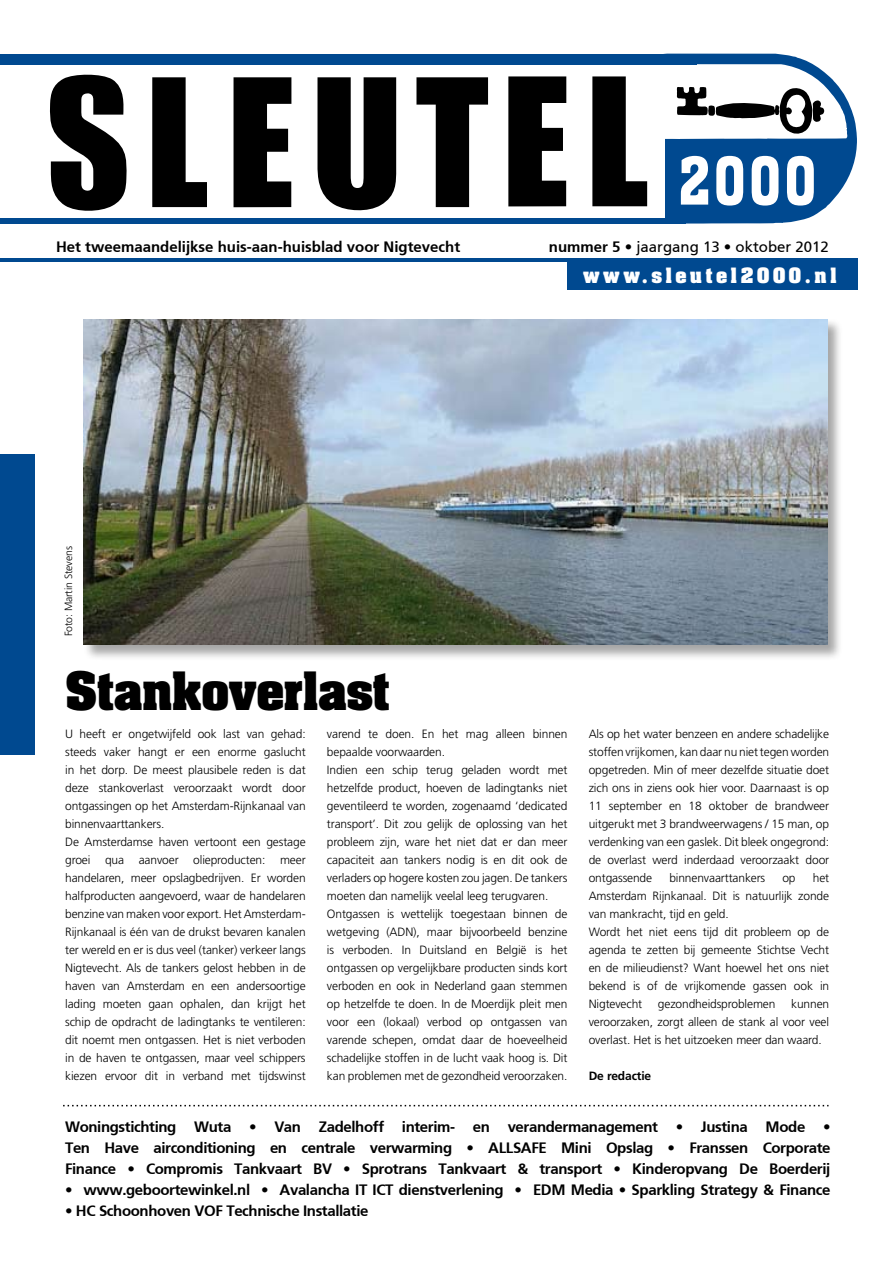
<style>
.page{position:relative;width:893px;height:1263px;background:#fff}
.page>*{position:absolute;margin:0;border:0;box-sizing:border-box;transform-origin:0 0}
.t1{font:700 45px "Aachen";letter-spacing:-.01em;color:#000}
.t2{font:700 18px "Aachen CE";letter-spacing:.2em;color:#fff}
.t3{font:700 15px/21px "Frutiger";letter-spacing:-.025em;color:#000;text-align:justify}
.t4{font:700 15px "Frutiger";color:#000}
.t5{font:15px "Frutiger Roman";color:#000}
.t6{font:300 12px/18px "Frutiger";letter-spacing:-.01em;color:#000}
.t7{font:700 12px "Frutiger CE";letter-spacing:-.01em;color:#000}
.t8{font:300 10.5px "Frutiger";letter-spacing:-.01em;color:#000}
.s1{font-family:"Frutiger";font-weight:700}
</style>
<div class="page">
<svg style="left:50px;top:74px;width:77px;height:137px"></svg>
<svg style="left:152px;top:77px;width:55px;height:130px"></svg>
<svg style="left:234px;top:77px;width:57px;height:130px"></svg>
<svg style="left:317px;top:77px;width:79px;height:134px"></svg>
<svg style="left:416px;top:77px;width:72px;height:130px"></svg>
<svg style="left:696px;top:54px;width:161px;height:122px"></svg>
<div style="left:0;top:54px;width:696px;height:10px;background:#004990"></div>
<svg style="left:508px;top:56px;width:341px;height:168px"></svg>
<div style="left:0;top:218px;width:685px;height:6px;background:#004990"></div>
<hr style="left:0;top:258px;width:858px;height:4px;background:#004990">
<div style="left:568px;top:259px;width:290px;height:31px;background:#004990"></div>
<div style="left:0;top:454px;width:35px;height:300px;background:#004990"></div>
<svg style="left:63px;top:1105px;width:765px;height:1px"></svg>
<div style="left:83px;top:318px;width:759px;height:343px;background:#000;opacity:.35"></div>
<img style="left:84px;top:319px;width:743px;height:326px">
<p class="t4" style="left:56px;top:238px;width:406px">Het tweemaandelijkse huis-aan-huisblad voor Nigtevecht</p>
<p class="t5" style="left:549px;top:238px;width:282px"><span class="s1">nummer 5 •</span> jaargang 13 <span class="s1">•</span> oktober 2012</p>
<h2 class="t2" style="left:583px;top:263px;width:255px">www.sleutel2000.nl</h2>
<p class="t8" style="left:63px;top:636px;width:92px;rotate:-90deg">Foto: Martin Stevens</p>
<h1 class="t1" style="left:65px;top:658px;width:326px">Stankoverlast</h1>
<p class="t6" style="left:65px;top:725px;width:242px">U heeft er ongetwijfeld ook last van gehad: steeds vaker hangt er een enorme gaslucht in het dorp. De meest plausibele reden is dat deze stankoverlast veroorzaakt wordt door ontgassingen op het Amsterdam-Rijnkanaal van binnenvaarttankers.<br>De Amsterdamse haven vertoont een gestage groei qua aanvoer olieproducten: meer handelaren, meer opslagbedrijven. Er worden halfproducten aangevoerd, waar de handelaren benzine van maken voor export. Het Amsterdam-Rijnkanaal is één van de drukst bevaren kanalen ter wereld en er is dus veel (tanker) verkeer langs Nigtevecht. Als de tankers gelost hebben in de haven van Amsterdam en een andersoortige lading moeten gaan ophalen, dan krijgt het schip de opdracht de ladingtanks te ventileren: dit noemt men ontgassen. Het is niet verboden in de haven te ontgassen, maar veel schippers kiezen ervoor dit in verband met tijdswinst</p>
<p class="t6" style="left:327px;top:725px;width:242px">varend te doen. En het mag alleen binnen bepaalde voorwaarden.<br>Indien een schip terug geladen wordt met hetzelfde product, hoeven de ladingtanks niet geventileerd te worden, zogenaamd ‘dedicated transport’. Dit zou gelijk de oplossing van het probleem zijn, ware het niet dat er dan meer capaciteit aan tankers nodig is en dit ook de verladers op hogere kosten zou jagen. De tankers moeten dan namelijk veelal leeg terugvaren.<br>Ontgassen is wettelijk toegestaan binnen de wetgeving (ADN), maar bijvoorbeeld benzine is verboden. In Duitsland en België is het ontgassen op vergelijkbare producten sinds kort verboden en ook in Nederland gaan stemmen op hetzelfde te doen. In de Moerdijk pleit men voor een (lokaal) verbod op ontgassen van varende schepen, omdat daar de hoeveelheid schadelijke stoffen in de lucht vaak hoog is. Dit kan problemen met de gezondheid veroorzaken.</p>
<p class="t6" style="left:589px;top:725px;width:242px;text-align:justify">Als op het water benzeen en andere schadelijke stoffen vrijkomen, kan daar nu niet tegen worden opgetreden. Min of meer dezelfde situatie doet zich ons in ziens ook hier voor. Daarnaast is op 11 september en 18 oktober de brandweer uitgerukt met 3 brandweerwagens / 15 man, op verdenking van een gaslek. Dit bleek ongegrond: de overlast werd inderdaad veroorzaakt door ontgassende</p>
<p class="t6" style="left:589px;top:869px;width:242px;text-indent:224px">het<br>Amsterdam Rijnkanaal. Dit is natuurlijk zonde van mankracht, tijd en geld.<br>Wordt het niet eens tijd dit probleem op de agenda te zetten bij gemeente Stichtse Vecht en de milieudienst? Want hoewel het ons niet bekend is of de vrijkomende gassen ook in<br>Nigtevecht</p>
<p class="t6" style="left:669px;top:869px;width:97px">binnenvaarttankers</p>
<p class="t6" style="left:782px;top:869px;width:15px">op</p>
<p class="t6" style="left:589px;top:995px;width:242px;text-align:justify;text-indent:202px">kunnen veroorzaken, zorgt alleen de stank al voor veel overlast. Het is het uitzoeken meer dan waard.</p>
<p class="t7" style="left:589px;top:1069px;width:64px">De redactie</p>
<p class="t6" style="left:658px;top:995px;width:119px">gezondheidsproblemen</p>
<p class="t3" style="left:65px;top:1116px;width:767px">Woningstichting Wuta • Van Zadelhoff interim- en verandermanagement • Justina Mode • Ten Have airconditioning en centrale verwarming • ALLSAFE Mini Opslag • Franssen Corporate Finance • Compromis Tankvaart BV • Sprotrans Tankvaart &amp; transport • Kinderopvang De Boerderij</p>
<p class="t3" style="left:65px;top:1179px;width:767px">• www.geboortewinkel.nl • Avalancha IT ICT dienstverlening • EDM Media • Sparkling Strategy &amp; Finance</p>
<p class="t3" style="left:65px;top:1200px;width:305px">• HC Schoonhoven VOF Technische Installatie</p>
</div>
